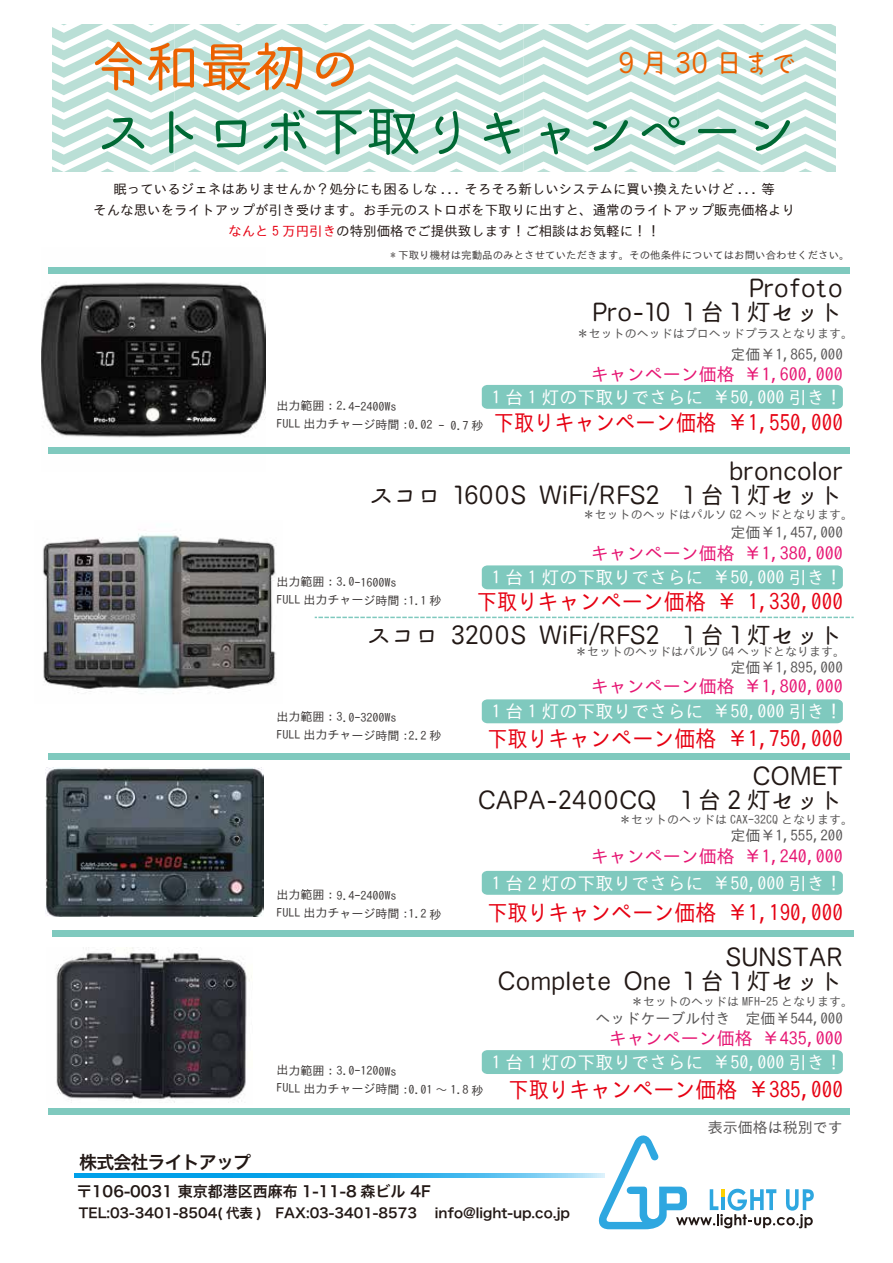
<style>
.page{position:relative;width:893px;height:1263px;background:#fff}
.page>*{position:absolute;margin:0;border:0;box-sizing:border-box;transform-origin:0 0}
.t1{font:54px "Kumamoto Homaru Gothic Mini";color:#006934}
.t2{font:54px "Kumamoto Homaru Gothic Mini";color:#eb6100}
.t3{font:27px "Kumamoto Homaru Gothic Mini";color:#eb6100}
.t4{font:24px/24px "Kumamoto Homaru Gothic Mini";color:#221815;text-align:right}
.t5{font:22.5px "IPA Gothic";color:#e60012;scale:.9 1}
.t6{font:18px "IPA Gothic";color:#fff}
.t7{font:18px "IPA Gothic";color:#e61673}
.t8{font:18px "Hira Kaku Pro N W6";letter-spacing:-.05em;color:#221815}
.t9{font:15px "IPA Gothic";color:#595757}
.t10{font:15px "Hira Kaku Pro N W6";color:#221815}
.t11{font:13.5px/21px "IPA Gothic";color:#221815;text-align:center}
.t12{font:13.5px "Hira Kaku Pro N W6";color:#221815}
.t13{font:12px/18px "IPA Gothic";color:#3e3a39}
.t14{font:12px "IPA Gothic";color:#595757}
.t15{font:10.5px "IPA Gothic";color:#3e3a39}
.s1{color:#e60012}
.s2{font-family:"Kumamoto Homaru Gothic Mini"}
</style>
<div class="page">
<svg style="left:75px;top:1174px;width:522px;height:4px;background:#2bafec"></svg>
<svg style="left:597px;top:1135px;width:217px;height:94px"></svg>
<svg style="left:53px;top:24px;width:783px;height:147px;fill:#badfd6"></svg>
<img style="left:56px;top:947px;width:196px;height:156px">
<img style="left:42px;top:267px;width:223px;height:187px">
<img style="left:46px;top:767px;width:217px;height:150px">
<img style="left:42px;top:534px;width:234px;height:160px">
<div style="left:482px;top:385px;width:361px;height:24px;background:#7fc9be"></div>
<div style="left:482px;top:565px;width:361px;height:24px;background:#7fc9be"></div>
<div style="left:482px;top:699px;width:361px;height:24px;background:#7fc9be"></div>
<div style="left:482px;top:871px;width:361px;height:24px;background:#7fc9be"></div>
<div style="left:482px;top:1050px;width:361px;height:24px;background:#7fc9be"></div>
<div style="left:49px;top:447px;width:801px;height:6px;background:#7fc9be"></div>
<div style="left:49px;top:267px;width:801px;height:6px;background:#7fc9be"></div>
<div style="left:49px;top:754px;width:801px;height:6px;background:#7fc9be"></div>
<div style="left:53px;top:930px;width:801px;height:6px;background:#7fc9be"></div>
<div style="left:49px;top:1108px;width:801px;height:6px;background:#7fc9be"></div>
<svg style="left:315px;top:617px;width:539px;height:1px"></svg>
<h1 class="t2" style="left:92px;top:39px;width:271px">令和最初の</h1>
<h2 class="t3" style="left:618px;top:49px;width:180px">9 月 30 日まで</h2>
<h1 class="t1" style="left:96px;top:103px;width:703px">ストロボ下取りキャンペーン</h1>
<p class="t11" style="left:93px;top:179px;width:704px">眠っているジェネはありませんか？処分にも困るしな ... そろそろ新しいシステムに買い換えたいけど ... 等<br>そんな思いをライトアップが引き受けます。お手元のストロボを下取りに出すと、通常のライトアップ販売価格より<span class="s1">なんと 5 万円引き</span>の特別価格でご提供致します！ご相談はお気軽に！！</p>
<p class="t15" style="left:390px;top:249px;width:461px">* 下取り機材は完動品のみとさせていただきます。その他条件についてはお問い合わせください。</p>
<h3 class="t4" style="left:593px;top:277px;width:252px">Profoto<br>Pro-10 1 台 1 灯セット</h3>
<p class="t14" style="left:577px;top:327px;width:277px">＊セットのヘッドはプロヘッドプラスとなります。</p>
<p class="t13" style="left:277px;top:396px;width:209px;rotate:1deg">出力範囲：2.4-2400Ws<br>FULL 出力チャージ時間 :0.02 - 0.7 秒</p>
<p class="t9" style="left:730px;top:346px;width:114px"><span class="s2">定価</span>¥1,865,000</p>
<h3 class="t7" style="left:591px;top:365px;width:253px">キャンペーン価格 ¥1,600,000</h3>
<h3 class="t6" style="left:492px;top:387px;width:352px">1 台 1 灯の下取りでさらに ¥50,000 引き！</h3>
<h3 class="t5" style="left:494px;top:410px;width:389px">下取りキャンペーン価格 ¥1,550,000</h3>
<h3 class="t4" style="left:369px;top:460px;width:475px">broncolor<br>スコロ 1600S WiFi/RFS2　1 台 1 灯セット</h3>
<p class="t9" style="left:730px;top:524px;width:114px">定価¥1,457,000</p>
<p class="t14" style="left:583px;top:508px;width:271px">＊セットのヘッドはパルソ G2 ヘッドとなります。</p>
<h3 class="t7" style="left:591px;top:543px;width:253px">キャンペーン価格 ¥1,380,000</h3>
<h3 class="t6" style="left:492px;top:568px;width:352px">1 台 1 灯の下取りでさらに ¥50,000 引き！</h3>
<p class="t13" style="left:277px;top:572px;width:167px;rotate:1deg">出力範囲：3.0-1600Ws<br>FULL 出力チャージ時間 :1.1 秒</p>
<h3 class="t5" style="left:477px;top:589px;width:408px">下取りキャンペーン価格 ¥ 1,330,000</h3>
<h3 class="t4" style="left:367px;top:623px;width:477px">スコロ 3200S WiFi/RFS2　1 台 1 灯セット</h3>
<p class="t9" style="left:730px;top:659px;width:114px">定価¥1,895,000</p>
<p class="t14" style="left:575px;top:645px;width:271px">＊セットのヘッドはパルソ G4 ヘッドとなります。</p>
<p class="t13" style="left:277px;top:707px;width:167px;rotate:1deg">出力範囲：3.0-3200Ws<br>FULL 出力チャージ時間 :2.2 秒</p>
<p class="t13" style="left:277px;top:885px;width:167px;rotate:1deg">出力範囲：9.4-2400Ws<br>FULL 出力チャージ時間 :1.2 秒</p>
<h3 class="t7" style="left:591px;top:677px;width:253px">キャンペーン価格 ¥1,800,000</h3>
<h3 class="t6" style="left:492px;top:702px;width:352px">1 台 1 灯の下取りでさらに ¥50,000 引き！</h3>
<h3 class="t5" style="left:487px;top:726px;width:396px">下取りキャンペーン価格 ¥1,750,000</h3>
<h3 class="t4" style="left:478px;top:765px;width:366px">COMET<br>CAPA-2400CQ 1 台 2 灯セット</h3>
<p class="t14" style="left:619px;top:813px;width:235px">＊セットのヘッドは CAX-32CQ となります。</p>
<p class="t9" style="left:730px;top:827px;width:114px">定価¥1,555,200</p>
<h3 class="t7" style="left:591px;top:846px;width:253px">キャンペーン価格 ¥1,240,000</h3>
<h3 class="t6" style="left:492px;top:873px;width:352px">1 台 2 灯の下取りでさらに ¥50,000 引き！</h3>
<h3 class="t5" style="left:487px;top:899px;width:396px">下取りキャンペーン価格 ¥1,190,000</h3>
<h3 class="t4" style="left:498px;top:946px;width:347px">SUNSTAR<br>Complete One 1 台 1 灯セット</h3>
<p class="t14" style="left:631px;top:995px;width:223px">＊セットのヘッドは MFH-25 となります。</p>
<p class="t9" style="left:595px;top:1010px;width:249px">ヘッドケーブル付き　定価¥544,000</p>
<h3 class="t7" style="left:609px;top:1028px;width:235px">キャンペーン価格 ¥435,000</h3>
<p class="t13" style="left:277px;top:1061px;width:209px;rotate:1deg">出力範囲：3.0-1200Ws<br>FULL 出力チャージ時間 :0.01 ～ 1.8 秒</p>
<h3 class="t6" style="left:492px;top:1052px;width:352px">1 台 1 灯の下取りでさらに ¥50,000 引き！</h3>
<h3 class="t5" style="left:508px;top:1077px;width:373px">下取りキャンペーン価格 ¥385,000</h3>
<p class="t9" style="left:708px;top:1119px;width:136px">表示価格は税別です</p>
<h3 class="t8" style="left:79px;top:1146px;width:173px">株式会社ライトアップ</h3>
<p class="t10" style="left:77px;top:1178px;width:355px">〒106-0031 東京都港区西麻布 1-11-8 森ビル 4F</p>
<p class="t12" style="left:79px;top:1200px;width:493px">TEL:03-3401-8504( 代表 )　FAX:03-3401-8573 　info@light-up.co.jp</p>
</div>
